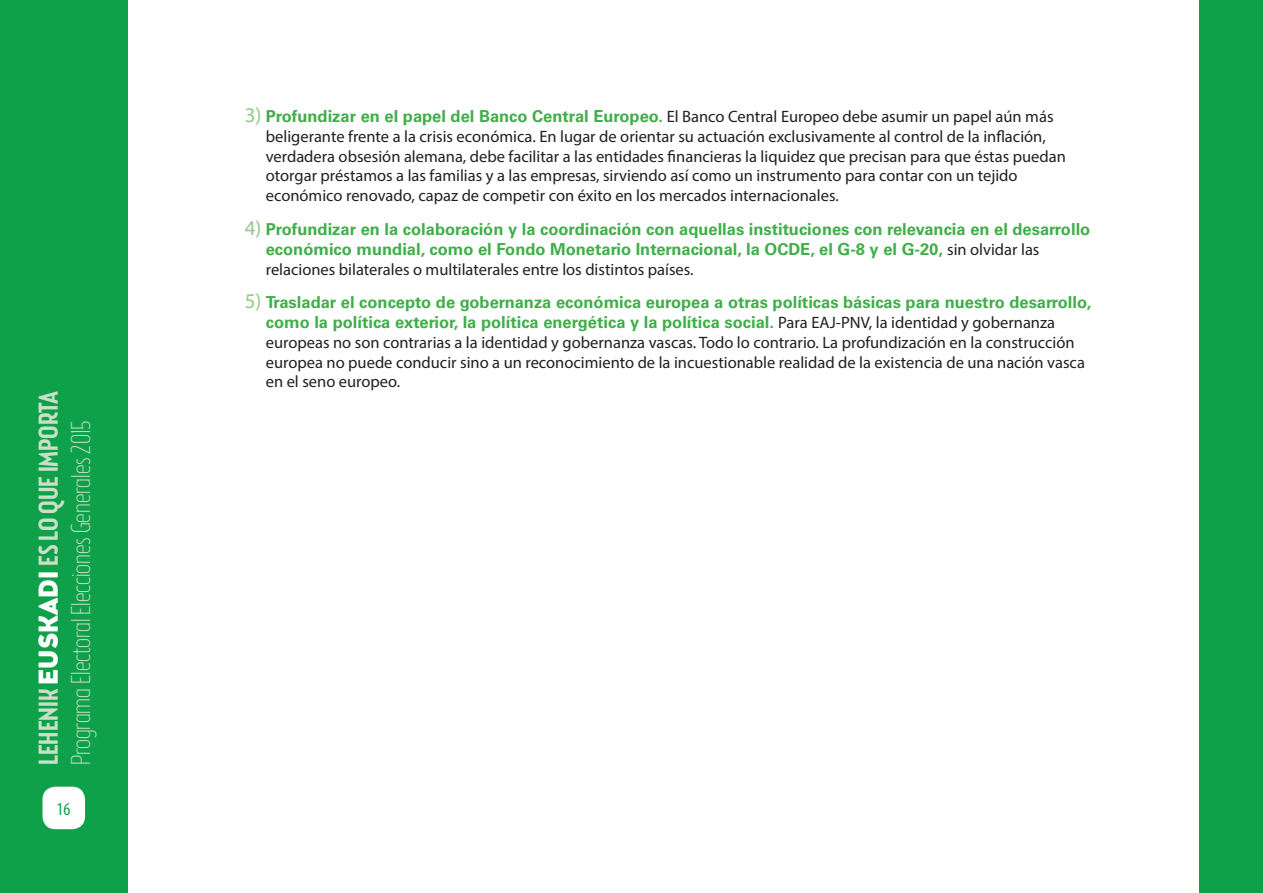
<style>
.page{position:relative;width:1263px;height:893px;background:#fff}
.page>*{position:absolute;margin:0;border:0;box-sizing:border-box;transform-origin:0 0}
.t1{font:100 27px/32.4px "Brooklyn Samuels Three";color:#c9e0c8}
.t2{font:condensed 18px "Myriad Pro";color:#0fa14a}
.t3{font:16.5px/19.8px "Myriad Pro";color:#231f20}
.t4{font:700 16.5px/19.8px "Univers";color:#40ae49}
.s1{font-weight:500}
.s2{font-family:"Brooklyn Samuels Five";font-weight:900;color:#fff}
.s3{font-size:21px;color:#92c889}
.s4{font-family:"Univers";font-weight:700;color:#40ae49}
.s5{font-family:"Myriad Pro";font-weight:400;font-size:21px;color:#92c889}
.s6{font-family:"Myriad Pro";font-weight:400;color:#231f20}
</style>
<div class="page">
<div style="left:0;top:0;width:128px;height:893px;background:#0fa14a"></div>
<div style="left:1199px;top:0;width:64px;height:893px;background:#0fa14a"></div>
<div style="left:43px;top:787px;width:42px;height:42px;background:#fff;border-radius:13px"></div>
<h1 class="t1" style="left:34px;top:765px;width:376px;rotate:-90deg"><span class="s1">LEHENIK</span> <span class="s2">EUSKADI</span> <span class="s1">ES LO QUE IMPORTA<br></span>Programa Electoral Elecciones Generales 2015</h1>
<p class="t2" style="left:57px;top:798px;width:15px">16</p>
<p class="t3" style="left:266px;top:106px;width:802px;text-indent:-21px"><span class="s3">3)</span> <span class="s4">Profundizar en el papel del Banco Central Europeo.</span> El Banco Central Europeo debe asumir un papel aún más beligerante frente a la crisis económica. En lugar de orientar su actuación exclusivamente al control de la inflación, verdadera obsesión alemana, debe facilitar a las entidades financieras la liquidez que precisan para que éstas puedan otorgar préstamos a las familias y a las empresas, sirviendo así como un instrumento para contar con un tejido económico renovado, capaz de competir con éxito en los mercados internacionales.</p>
<p class="t4" style="left:266px;top:219px;width:826px;text-indent:-21px"><span class="s5">4)</span> Profundizar en la colaboración y la coordinación con aquellas instituciones con relevancia en el desarrollo económico mundial, como el Fondo Monetario Internacional, la OCDE, el G-8 y el G-20, <span class="s6">sin olvidar las</span></p>
<p class="t3" style="left:266px;top:259px;width:429px">relaciones bilaterales o multilaterales entre los distintos países.</p>
<p class="t4" style="left:266px;top:293px;width:827px;text-indent:-21px"><span class="s5">5)</span> Trasladar el concepto de gobernanza económica europea a otras políticas básicas para nuestro desarrollo, como la política exterior, la política energética y la política social. <span class="s6">Para EAJ-PNV, la identidad y gobernanza</span></p>
<p class="t3" style="left:266px;top:332px;width:821px">europeas no son contrarias a la identidad y gobernanza vascas. Todo lo contrario. La profundización en la construcción europea no puede conducir sino a un reconocimiento de la incuestionable realidad de la existencia de una nación vasca en el seno europeo.</p>
</div>
